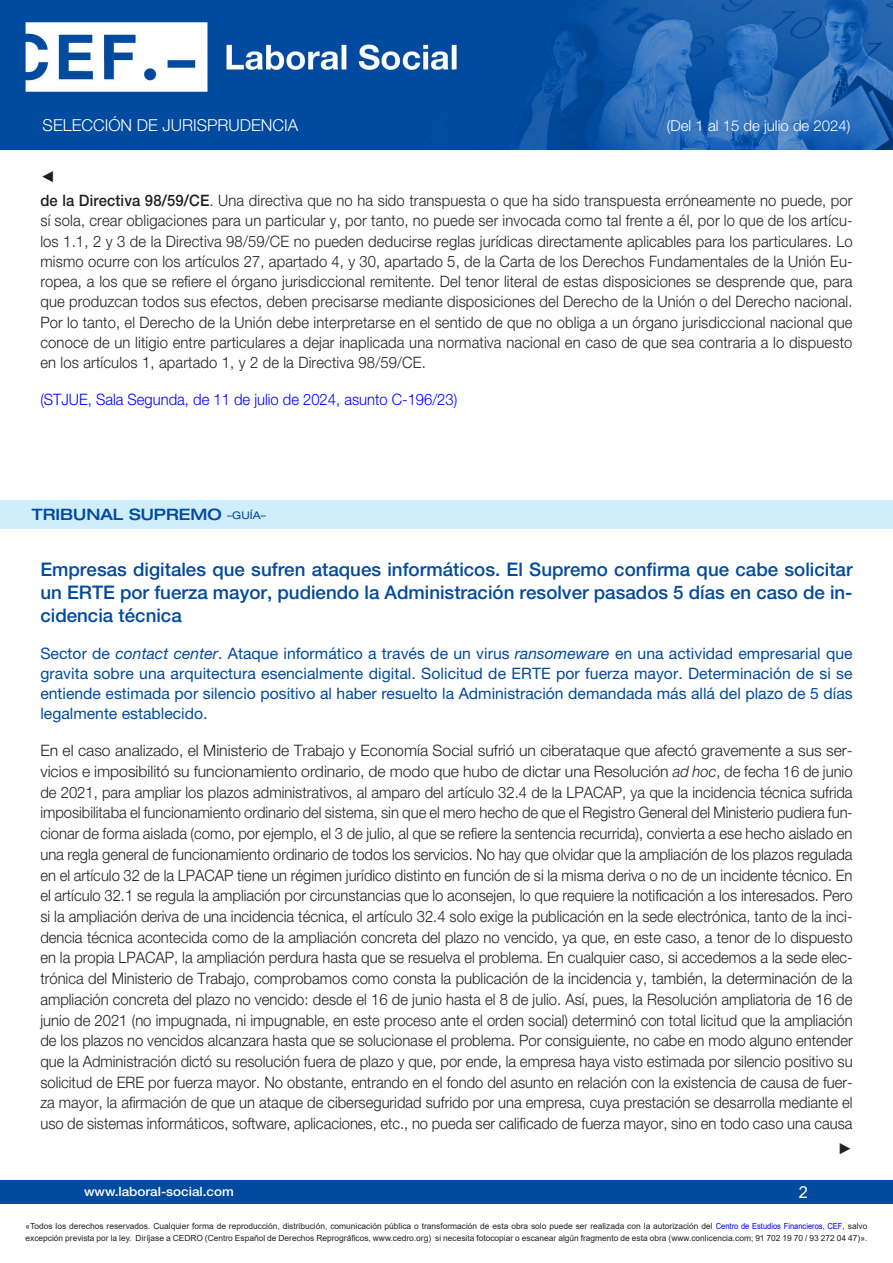
<style>
.page{position:relative;width:893px;height:1263px;background:#fff}
.page>*{position:absolute;margin:0;border:0;box-sizing:border-box;transform-origin:0 0}
.Cabecera_nuevo{font:500 18.75px/23px "Helvetica Neue LT Std";color:#004a9f;text-align:justify}
.t1{font:300 16.5px "Helvetica Neue LT Std";color:#fff}
.t2{font:16.5px "Arial";color:#fff}
.Contenido_nuevo{font:300 15.75px/20.7px "Helvetica Neue LT Std";letter-spacing:.005em;color:#231f20;text-align:justify}
.Contenido_nuevo-2{font:300 15.75px/20.2px "Helvetica Neue LT Std";letter-spacing:.005em;color:#231f20;text-align:justify;scale:.94 1}
.Subcabecera{font:15.75px/20px "Helvetica Neue LT Std";color:#004a9f;text-align:justify}
.Contenido_nuevo-3{font:300 15.75px "Helvetica Neue LT Std";color:#00f;scale:.94 1}
.Tribunales{font:500 expanded 15.75px "Helvetica Neue LT Std";color:#004a9f}
.Contenido_nuevo-4{font:15.75px "Arial";color:#231f20;scale:.94 1}
.t3{font:300 15px "Helvetica Neue LT Std";color:#fff}
.t4{font:500 12.75px "Helvetica Neue LT Std";color:#fff;scale:1.06 1}
.t5{font:8.4px/12px "Arial";color:#231f20}
.s1{font-weight:500}
.s2{font-weight:400;font-size:10.5px}
.s3{font-style:italic}
.s4{color:#00f}
</style>
<div class="page">
<div style="left:0;top:1180px;width:893px;height:23px;background:#004a9f"></div>
<img style="left:0;top:0;width:893px;height:149px">
<div style="left:0;top:501px;width:893px;height:28px;background:#cfedfb"></div>
<p class="t1" style="left:43px;top:115px;width:257px">SELECCIÓN DE JURISPRUDENCIA</p>
<p class="t3" style="left:667px;top:117px;width:185px">(Del 1 al 15 de julio de 2024)</p>
<p class="Contenido_nuevo-4" style="left:40px;top:165px;width:17px">◄</p>
<p class="Contenido_nuevo-2" style="left:40px;top:190px;width:866px"><span class="s1">de la Directiva 98/59/CE</span>. Una directiva que no ha sido transpuesta o que ha sido transpuesta erróneamente no puede, por sí sola, crear obligaciones para un particular y, por tanto, no puede ser invocada como tal frente a él, por lo que de los artícu&shy;los 1.1, 2 y 3 de la Directiva 98/59/CE no pueden deducirse reglas jurídicas directamente aplicables para los particulares. Lo mismo ocurre con los artículos 27, apartado 4, y 30, apartado 5, de la Carta de los Derechos Fundamentales de la Unión Eu&shy;ropea, a los que se refiere el órgano jurisdiccional remitente. Del tenor literal de estas disposiciones se desprende que, para que produzcan todos sus efectos, deben precisarse mediante disposiciones del Derecho de la Unión o del Derecho nacional.<br>Por lo tanto, el Derecho de la Unión debe interpretarse en el sentido de que no obliga a un órgano jurisdiccional nacional que conoce de un litigio entre particulares a dejar inaplicada una normativa nacional en caso de que sea contraria a lo dispuesto en los artículos 1, apartado 1, y 2 de la Directiva 98/59/CE.</p>
<p class="Contenido_nuevo-3" style="left:40px;top:390px;width:445px">(STJUE, Sala Segunda, de 11 de julio de 2024, asunto C-196/23)</p>
<p class="Tribunales" style="left:32px;top:505px;width:236px">TRIBUNAL SUPREMO <span class="s2">–GUÍA–</span></p>
<p class="Cabecera_nuevo" style="left:40px;top:558px;width:814px">Empresas digitales que sufren ataques informáticos. El Supremo confirma que cabe solicitar un ERTE por fuerza mayor, pudiendo la Administración resolver pasados 5 días en caso de in&shy;cidencia técnica</p>
<p class="Subcabecera" style="left:40px;top:643px;width:814px">Sector de <span class="s3">contact center</span>. Ataque informático a través de un virus <span class="s3">ransomeware</span> en una actividad empresarial que gravita sobre una arquitectura esencialmente digital. Solicitud de ERTE por fuerza mayor. Determinación de si se entiende estimada por silencio positivo al haber resuelto la Administración demandada más allá del plazo de 5 días legalmente establecido.</p>
<p class="Contenido_nuevo" style="left:40px;top:740px;width:814px">En el caso analizado, el Ministerio de Trabajo y Economía Social sufrió un ciberataque que afectó gravemente a sus ser&shy;vicios e imposibilitó su funcionamiento ordinario, de modo que hubo de dictar una Resolución <span class="s3">ad hoc</span>, de fecha 16 de junio de 2021, para ampliar los plazos administrativos, al amparo del artículo 32.4 de la LPACAP, ya que la incidencia técnica sufrida imposibilitaba el funcionamiento ordinario del sistema, sin que el mero hecho de que el Registro General del Ministerio pudiera fun&shy;cionar de forma aislada (como, por ejemplo, el 3 de julio, al que se refiere la sentencia recurrida), convierta a ese hecho aislado en una regla general de funcionamiento ordinario de todos los servicios. No hay que olvidar que la ampliación de los plazos regulada en el artículo 32 de la LPACAP tiene un régimen jurídico distinto en función de si la misma deriva o no de un incidente técnico. En el artículo 32.1 se regula la ampliación por circunstancias que lo aconsejen, lo que requiere la notificación a los interesados. Pero si la ampliación deriva de una incidencia técnica, el artículo 32.4 solo exige la publicación en la sede electrónica, tanto de la inci&shy;dencia técnica acontecida como de la ampliación concreta del plazo no vencido, ya que, en este caso, a tenor de lo dispuesto en la propia LPACAP, la ampliación perdura hasta que se resuelva el problema. En cualquier caso, si accedemos a la sede elec&shy;trónica del Ministerio de Trabajo, comprobamos como consta la publicación de la incidencia y, también, la determinación de la ampliación concreta del plazo no vencido: desde el 16 de junio hasta el 8 de julio. Así, pues, la Resolución ampliatoria de 16 de junio de 2021 (no impugnada, ni impugnable, en este proceso ante el orden social) determinó con total licitud que la ampliación de los plazos no vencidos alcanzara hasta que se solucionase el problema. Por consiguiente, no cabe en modo alguno entender que la Administración dictó su resolución fuera de plazo y que, por ende, la empresa haya visto estimada por silencio positivo su solicitud de ERE por fuerza mayor. No obstante, entrando en el fondo del asunto en relación con la existencia de causa de fuer&shy;za mayor, la afirmación de que un ataque de ciberseguridad sufrido por una empresa, cuya prestación se desarrolla mediante el uso de sistemas informáticos, software, aplicaciones, etc., no pueda ser calificado de fuerza mayor, sino en todo caso una causa</p>
<p class="Contenido_nuevo-4" style="left:838px;top:1137px;width:17px">►</p>
<p class="t4" style="left:84px;top:1184px;width:143px">www.laboral-social.com</p>
<p class="t2" style="left:799px;top:1180px;width:11px">2</p>
<p class="t5" style="left:26px;top:1220px;width:843px">«Todos los derechos reservados. Cualquier forma de reproducción, distribución, comunicación pública o transformación de esta obra solo puede ser realizada con la autorización del <span class="s4">Centro de Estudios Financieros, CEF</span>, salvo excepción prevista por la ley. Diríjase a CEDRO (Centro Español de Derechos Reprográficos, www.cedro.org) si necesita fotocopiar o escanear algún fragmento de esta obra (www.conlicencia.com; 91 702 19 70 / 93 272 04 47)».</p>
</div>
